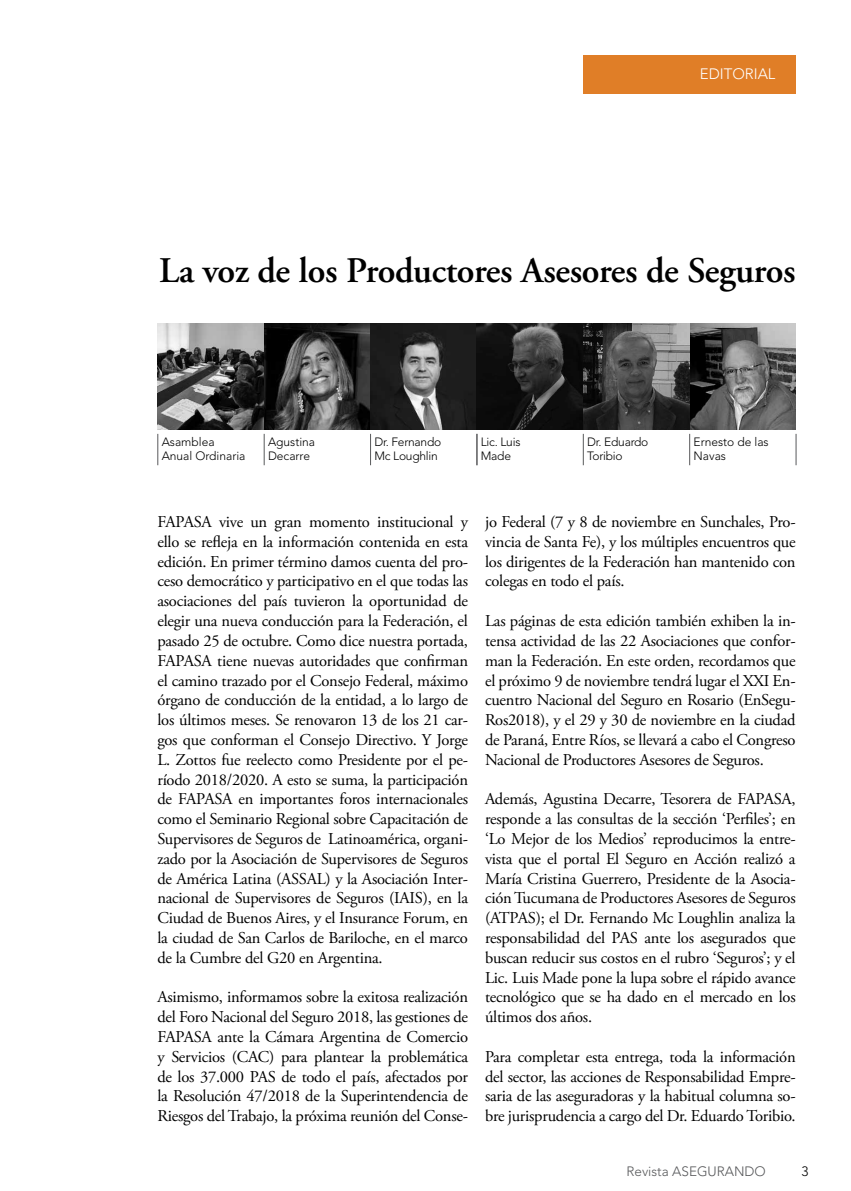
<style>
.page{position:relative;width:851px;height:1191px;background:#fff}
.page>*{position:absolute;margin:0;border:0;box-sizing:border-box;transform-origin:0 0}
.t1{font:600 36px "Adobe Garamond";letter-spacing:-.01em;color:#000}
.t2{font:16.5px/19.8px "Adobe Garamond Pro";letter-spacing:-.015em;color:#000;text-align:justify}
.t3{font:300 15px "Avenir";color:#fff}
.t4{font:300 13.5px "Avenir";color:#58595b}
.t5{font:300 13.5px "Avenir";color:#000}
.t6{font:300 12px/14.4px "Avenir";color:#000}
.t7{font:300 12px/14.4px "Avenir";letter-spacing:-.02em;color:#000}
</style>
<div class="page">
<div style="left:583px;top:55px;width:212px;height:39px;background:#e07e27"></div>
<img style="left:157px;top:323px;width:638px;height:106px">
<hr style="left:157px;top:434px;width:1px;height:31px;background:#58595b">
<hr style="left:264px;top:434px;width:1px;height:31px;background:#58595b">
<hr style="left:476px;top:434px;width:1px;height:31px;background:#58595b">
<hr style="left:583px;top:434px;width:1px;height:31px;background:#58595b">
<hr style="left:370px;top:434px;width:1px;height:31px;background:#58595b">
<hr style="left:689px;top:434px;width:1px;height:31px;background:#58595b">
<hr style="left:795px;top:434px;width:1px;height:31px;background:#58595b">
<p class="t3" style="left:699px;top:65px;width:77px">EDITORIAL</p>
<h1 class="t1" style="left:159px;top:250px;width:638px">La voz de los Productores Asesores de Seguros</h1>
<p class="t7" style="left:374px;top:434px;width:68px">Dr. Fernando<br>Mc Loughlin</p>
<p class="t7" style="left:480px;top:434px;width:41px">Lic. Luis<br>Made</p>
<p class="t7" style="left:587px;top:434px;width:63px">Dr. Eduardo<br>Toribio</p>
<p class="t6" style="left:162px;top:434px;width:85px">Asamblea<br>Anual Ordinaria</p>
<p class="t6" style="left:268px;top:434px;width:49px">Agustina<br>Decarre</p>
<p class="t6" style="left:693px;top:434px;width:77px">Ernesto de las<br>Navas</p>
<p class="t2" style="left:157px;top:512px;width:312px">FAPASA vive un gran momento institucional y ello se refleja en la información contenida en esta edición. En primer término damos cuenta del pro&shy;ceso democrático y participativo en el que todas las asociaciones del país tuvieron la oportunidad de elegir una nueva conducción para la Federación, el pasado 25 de octubre. Como dice nuestra portada, FAPASA tiene nuevas autoridades que confirman el camino trazado por el Consejo Federal, máximo órgano de conducción de la entidad, a lo largo de los últimos meses. Se renovaron 13 de los 21 car&shy;gos que conforman el Consejo Directivo. Y Jorge L. Zottos fue reelecto como Presidente por el pe&shy;ríodo 2018/2020. A esto se suma, la participación de FAPASA en importantes foros internacionales como el Seminario Regional sobre Capacitación de Supervisores de Seguros de Latinoamérica, organi&shy;zado por la Asociación de Supervisores de Seguros de América Latina (ASSAL) y la Asociación Inter&shy;nacional de Supervisores de Seguros (IAIS), en la Ciudad de Buenos Aires, y el Insurance Forum, en la ciudad de San Carlos de Bariloche, en el marco de la Cumbre del G20 en Argentina.</p>
<p class="t2" style="left:157px;top:988px;width:312px">Asimismo, informamos sobre la exitosa realización del Foro Nacional del Seguro 2018, las gestiones de FAPASA ante la Cámara Argentina de Comercio y Servicios (CAC) para plantear la problemática de los 37.000 PAS de todo el país, afectados por la Resolución 47/2018 de la Superintendencia de Riesgos del Trabajo, la próxima reunión del Conse-</p>
<p class="t2" style="left:485px;top:512px;width:312px">jo Federal (7 y 8 de noviembre en Sunchales, Pro&shy;vincia de Santa Fe), y los múltiples encuentros que los dirigentes de la Federación han mantenido con colegas en todo el país.</p>
<p class="t2" style="left:485px;top:611px;width:312px">Las páginas de esta edición también exhiben la in&shy;tensa actividad de las 22 Asociaciones que confor&shy;man la Federación. En este orden, recordamos que el próximo 9 de noviembre tendrá lugar el XXI En&shy;cuentro Nacional del Seguro en Rosario (EnSegu-Ros2018), y el 29 y 30 de noviembre en la ciudad de Paraná, Entre Ríos, se llevará a cabo el Congreso Nacional de Productores Asesores de Seguros.</p>
<p class="t2" style="left:485px;top:790px;width:312px">Además, Agustina Decarre, Tesorera de FAPASA, responde a las consultas de la sección ‘Perfiles’; en ‘Lo Mejor de los Medios’ reproducimos la entre&shy;vista que el portal El Seguro en Acción realizó a María Cristina Guerrero, Presidente de la Asocia&shy;ción Tucumana de Productores Asesores de Seguros (ATPAS); el Dr. Fernando Mc Loughlin analiza la responsabilidad del PAS ante los asegurados que buscan reducir sus costos en el rubro ‘Seguros’; y el Lic. Luis Made pone la lupa sobre el rápido avance tecnológico que se ha dado en el mercado en los últimos dos años.</p>
<p class="t2" style="left:485px;top:1047px;width:312px">Para completar esta entrega, toda la información del sector, las acciones de Responsabilidad Empre&shy;saria de las aseguradoras y la habitual columna so&shy;bre jurisprudencia a cargo del Dr. Eduardo Toribio.</p>
<p class="t4" style="left:626px;top:1163px;width:141px">Revista ASEGURANDO</p>
<p class="t5" style="left:801px;top:1163px;width:9px">3</p>
</div>
